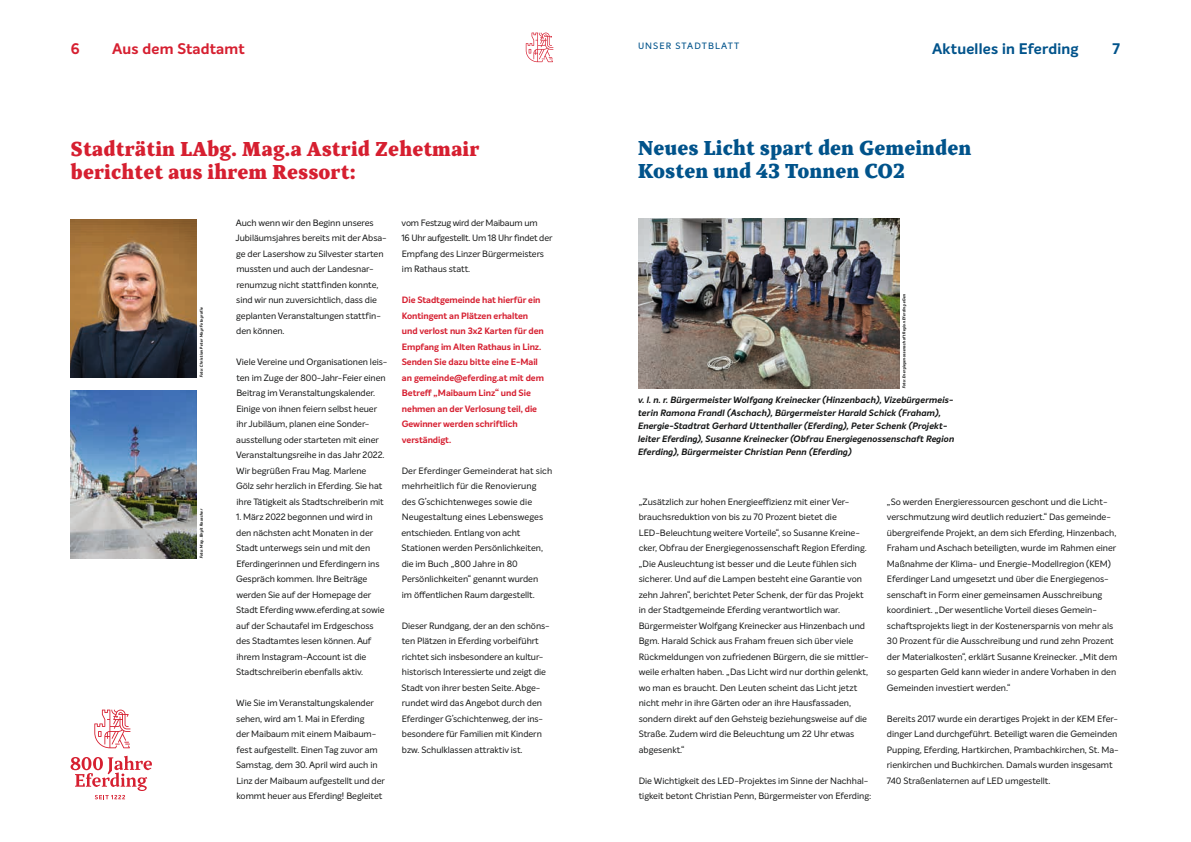
<style>
.page{position:relative;width:1191px;height:842px;background:#fff}
.page>*{position:absolute;margin:0;border:0;box-sizing:border-box;transform-origin:0 0}
.t1{font:900 20px/23px "TT Bells";color:#d61f30}
.t2{font:900 20px/23px "TT Bells";color:#00538b}
.t3{font:700 15px "Intelo Alt";letter-spacing:.015em;color:#00538b}
.t4{font:700 15px "Intelo Alt";letter-spacing:.015em;color:#d61f30}
.t5{font:9px/15.5px "Intelo Alt";letter-spacing:-.005em;color:#151616}
.t6{font:italic 700 9px/13px "Intelo Alt";letter-spacing:.01em;color:#151616}
.t7{font:700 9px/15.5px "Intelo Alt";letter-spacing:-.005em;color:#d61f30}
.t8{font:500 9px "Intelo Alt";letter-spacing:.12em;color:#00538b}
.t9{font:italic 700 4px "Intelo Alt";color:#151616}
</style>
<div class="page">
<svg style="left:526px;top:33px;width:27px;height:29px"></svg>
<img style="left:71px;top:391px;width:126px;height:167px">
<svg style="left:94px;top:710px;width:36px;height:38px"></svg>
<svg style="left:71px;top:756px;width:81px;height:43px"></svg>
<img style="left:71px;top:219px;width:125px;height:158px">
<img style="left:638px;top:219px;width:261px;height:169px">
<h2 class="t4" style="left:71px;top:39px;width:10px">6</h2>
<h2 class="t4" style="left:112px;top:39px;width:134px">Aus dem Stadtamt</h2>
<h1 class="t1" style="left:71px;top:137px;width:410px">Stadträtin LAbg. Mag.a Astrid Zehetmair berichtet aus ihrem Ressort:</h1>
<p class="t9" style="left:199px;top:377px;width:72px;rotate:-90deg">Foto: Christian Peter Mayr Fotografie</p>
<p class="t9" style="left:199px;top:558px;width:51px;rotate:-90deg">Foto: Mag. Birgit Rauscher</p>
<p class="t5" style="left:235px;top:215px;width:153px">Auch wenn wir den Beginn unseres Jubiläumsjahres bereits mit der Absa&shy;ge der Lasershow zu Silvester starten mussten und auch der Landesnar&shy;renumzug nicht stattfinden konnte, sind wir nun zuversichtlich, dass die geplanten Veranstaltungen stattfin&shy;den können.</p>
<p class="t5" style="left:236px;top:354px;width:153px">Viele Vereine und Organisationen leis&shy;ten im Zuge der 800-Jahr-Feier einen Beitrag im Veranstaltungskalender.<br>Einige von ihnen feiern selbst heuer ihr Jubiläum, planen eine Sonder&shy;ausstellung oder starteten mit einer Veranstaltungsreihe in das Jahr 2022.<br>Wir begrüßen Frau Mag. Marlene<br>Gölz sehr herzlich in Eferding. Sie hat ihre Tätigkeit als Stadtschreiberin mit</p>
<p class="t5" style="left:236px;top:509px;width:150px">1. März 2022 begonnen und wird in den nächsten acht Monaten in der Stadt unterwegs sein und mit den Eferdingerinnen und Eferdingern ins Gespräch kommen. Ihre Beiträge werden Sie auf der Homepage der Stadt Eferding www.eferding.at sowie auf der Schautafel im Erdgeschoss des Stadtamtes lesen können. Auf ihrem Instagram-Account ist die Stadtschreiberin ebenfalls aktiv.</p>
<p class="t5" style="left:236px;top:695px;width:150px">Wie Sie im Veranstaltungskalender sehen, wird am 1. Mai in Eferding<br>der Maibaum mit einem Maibaum&shy;fest aufgestellt. Einen Tag zuvor am Samstag, dem 30. April wird auch in Linz der Maibaum aufgestellt und der kommt heuer aus Eferding! Begleitet</p>
<p class="t5" style="left:401px;top:215px;width:153px">vom Festzug wird der Maibaum um<br>16 Uhr aufgestellt. Um 18 Uhr findet der<br>Empfang des Linzer Bürgermeisters im Rathaus statt.</p>
<p class="t7" style="left:402px;top:293px;width:144px">Die Stadtgemeinde hat hierfür ein<br>Kontingent an Plätzen erhalten und verlost nun 3x2 Karten für den<br>Empfang im Alten Rathaus in Linz.<br>Senden Sie dazu bitte eine E-Mail an gemeinde@eferding.at mit dem<br>Betreff „Maibaum Linz“ und Sie nehmen an der Verlosung teil, die<br>Gewinner werden schriftlich verständigt.</p>
<p class="t5" style="left:401px;top:463px;width:152px">Der Eferdinger Gemeinderat hat sich mehrheitlich für die Renovierung des G’schichtenweges sowie die Neugestaltung eines Lebensweges entschieden. Entlang von acht Stationen werden Persönlichkeiten, die im Buch „800 Jahre in 80<br>Persönlichkeiten“ genannt wurden<br>im öffentlichen Raum dargestellt.</p>
<p class="t5" style="left:401px;top:618px;width:149px">Dieser Rundgang, der an den schöns&shy;ten Plätzen in Eferding vorbeiführt richtet sich insbesondere an kultur&shy;historisch Interessierte und zeigt die Stadt von ihrer besten Seite. Abge&shy;rundet wird das Angebot durch den Eferdinger G’schichtenweg, der ins&shy;besondere für Familien mit Kindern bzw. Schulklassen attraktiv ist.</p>
<p class="t8" style="left:638px;top:41px;width:103px">UNSER STADTBLATT</p>
<h2 class="t3" style="left:932px;top:39px;width:148px">Aktuelles in Eferding</h2>
<h2 class="t3" style="left:1112px;top:39px;width:9px">7</h2>
<h1 class="t2" style="left:638px;top:137px;width:335px">Neues Licht spart den Gemeinden<br>Kosten und 43 Tonnen CO2</h1>
<p class="t9" style="left:901px;top:388px;width:97px;rotate:-90deg">Foto: Energiegenossenschaft Region Eferding eGen</p>
<p class="t6" style="left:639px;top:394px;width:318px">v. l. n. r. Bürgermeister Wolfgang Kreinecker (Hinzenbach), Vizebürgermeis&shy;terin Ramona Frandl (Aschach), Bürgermeister Harald Schick (Fraham), Energie-Stadtrat Gerhard Uttenthaller (Eferding), Peter Schenk (Projekt&shy;leiter Eferding), Susanne Kreinecker (Obfrau Energiegenossenschaft Region Eferding), Bürgermeister Christian Penn (Eferding)</p>
<p class="t5" style="left:639px;top:494px;width:231px">„Zusätzlich zur hohen Energieeffizienz mit einer Ver&shy;brauchsreduktion von bis zu 70 Prozent bietet die LED-Beleuchtung weitere Vorteile“, so Susanne Kreine&shy;cker, Obfrau der Energiegenossenschaft Region Eferding. „Die Ausleuchtung ist besser und die Leute fühlen sich sicherer. Und auf die Lampen besteht eine Garantie von zehn Jahren“, berichtet Peter Schenk, der für das Projekt in der Stadtgemeinde Eferding verantwortlich war.<br>Bürgermeister Wolfgang Kreinecker aus Hinzenbach und Bgm. Harald Schick aus Fraham freuen sich über viele Rückmeldungen von zufriedenen Bürgern, die sie mittler&shy;weile erhalten haben. „Das Licht wird nur dorthin gelenkt, wo man es braucht. Den Leuten scheint das Licht jetzt nicht mehr in ihre Gärten oder an ihre Hausfassaden, sondern direkt auf den Gehsteig beziehungsweise auf die Straße. Zudem wird die Beleuchtung um 22 Uhr etwas abgesenkt.“</p>
<p class="t5" style="left:639px;top:773px;width:234px">Die Wichtigkeit des LED-Projektes im Sinne der Nachhal&shy;tigkeit betont Christian Penn, Bürgermeister von Eferding:</p>
<p class="t5" style="left:887px;top:494px;width:232px">„So werden Energieressourcen geschont und die Licht&shy;verschmutzung wird deutlich reduziert.“ Das gemeinde&shy;übergreifende Projekt, an dem sich Eferding, Hinzenbach, Fraham und Aschach beteiligten, wurde im Rahmen einer Maßnahme der Klima- und Energie-Modellregion (KEM)<br>Eferdinger Land umgesetzt und über die Energiegenos&shy;senschaft in Form einer gemeinsamen Ausschreibung koordiniert. „Der wesentliche Vorteil dieses Gemein&shy;schaftsprojekts liegt in der Kostenersparnis von mehr als 30 Prozent für die Ausschreibung und rund zehn Prozent der Materialkosten“, erklärt Susanne Kreinecker. „Mit dem so gesparten Geld kann wieder in andere Vorhaben in den Gemeinden investiert werden.“</p>
<p class="t5" style="left:887px;top:711px;width:233px">Bereits 2017 wurde ein derartiges Projekt in der KEM Efer&shy;dinger Land durchgeführt. Beteiligt waren die Gemeinden Pupping, Eferding, Hartkirchen, Prambachkirchen, St. Ma&shy;rienkirchen und Buchkirchen. Damals wurden insgesamt 740 Straßenlaternen auf LED umgestellt.</p>
</div>
